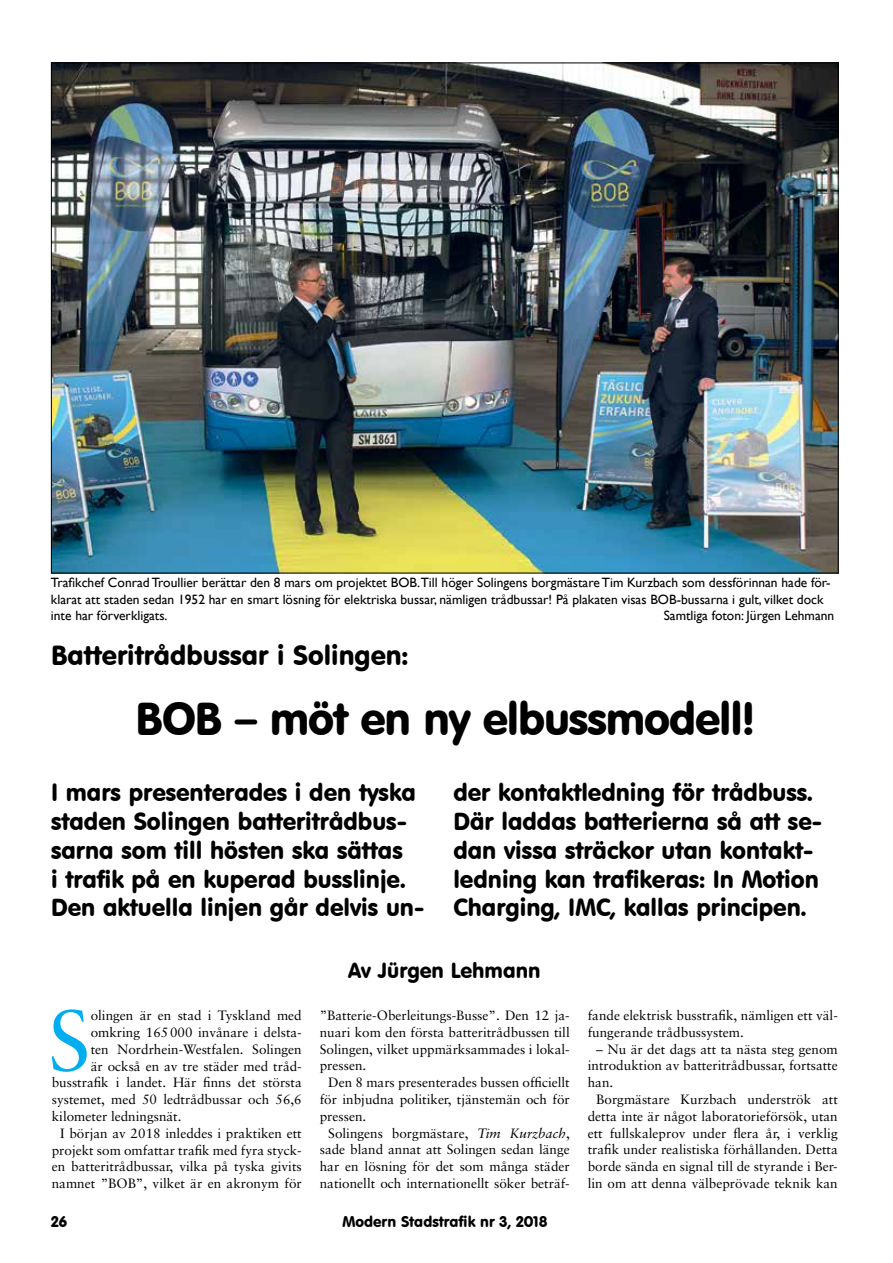
<style>
.page{position:relative;width:893px;height:1263px;background:#fff}
.page>*{position:absolute;margin:0;border:0;box-sizing:border-box;transform-origin:0 0}
.t1{font:85.65px "Sabon";color:#00aeef}
.t2{font:45px "VAG Rounded BT";letter-spacing:-.025em;color:#000}
.t3{font:27px "VAG Rounded BT";color:#000}
.t4{font:24px/28.8px "VAG Rounded BT";color:#000}
.t5{font:21px "VAG Rounded BT";color:#000}
.t6{font:15px "VAG Rounded BT";color:#000}
.t7{font:13.5px/16.8px "Sabon";color:#000;text-align:justify}
.t8{font:13.5px/16.2px "Gill Sans";color:#000}
.s1{font-style:italic}
</style>
<div class="page">
<img style="left:53px;top:65px;width:783px;height:506px">
<p class="t8" style="left:51px;top:575px;width:781px">Trafikchef Conrad Troullier berättar den 8 mars om projektet BOB.Till höger Solingens borgmästare Tim Kurzbach som dessförinnan hade för&shy;klarat att staden sedan 1952 har en smart lösning för elektriska bussar, nämligen trådbussar! På plakaten visas BOB-bussarna i gult, vilket dock inte har förverkligats.</p>
<p class="t8" style="left:664px;top:607px;width:172px">Samtliga foton: Jürgen Lehmann</p>
<h3 class="t3" style="left:51px;top:638px;width:358px">Batteritrådbussar i Solingen:</h3>
<h2 class="t2" style="left:135px;top:691px;width:621px">BOB – möt en ny elbussmodell!</h2>
<h3 class="t4" style="left:51px;top:778px;width:375px">I mars presenterades i den tyska staden Solingen batteritrådbus&shy;sarna som till hösten ska sättas<br>i trafik på en kuperad busslinje.<br>Den aktuella linjen går delvis un-</h3>
<h3 class="t4" style="left:453px;top:778px;width:370px">der kontaktledning för trådbuss.<br>Där laddas batterierna så att se&shy;dan vissa sträckor utan kontakt&shy;ledning kan trafikeras: In Motion Charging, IMC, kallas principen.</h3>
<h1 class="t1" style="left:48px;top:990px;width:44px">S</h1>
<p class="t7" style="left:91px;top:1007px;width:213px">olingen är en stad i Tyskland med</p>
<p class="t7" style="left:91px;top:1024px;width:213px">omkring 165000 invånare i delsta-</p>
<p class="t7" style="left:91px;top:1040px;width:213px">ten Nordrhein-Westfalen. Solingen</p>
<p class="t7" style="left:91px;top:1057px;width:213px">är också en av tre städer med tråd-</p>
<p class="t7" style="left:52px;top:1074px;width:251px">busstrafik i landet. Här finns det största</p>
<p class="t7" style="left:52px;top:1091px;width:251px">systemet, med 50 ledtrådbussar och 56,6</p>
<p class="t7" style="left:52px;top:1108px;width:131px">kilometer ledningsnät.</p>
<p class="t7" style="left:60px;top:1124px;width:243px">I början av 2018 inleddes i praktiken ett</p>
<p class="t7" style="left:52px;top:1141px;width:251px">projekt som omfattar trafik med fyra styck-</p>
<p class="t7" style="left:52px;top:1158px;width:251px">en batteritrådbussar, vilka på tyska givits</p>
<p class="t7" style="left:52px;top:1175px;width:251px">namnet ”BOB”, vilket är en akronym för</p>
<h3 class="t5" style="left:348px;top:957px;width:194px">Av Jürgen Lehmann</h3>
<p class="t7" style="left:320px;top:1007px;width:251px">”Batterie-Oberleitungs-Busse”. Den 12 ja&shy;nuari kom den första batteritrådbussen till Solingen, vilket uppmärksammades i lokal&shy;pressen.</p>
<p class="t7" style="left:320px;top:1074px;width:252px;text-indent:9px">Den 8 mars presenterades bussen officiellt för inbjudna politiker, tjänstemän och för pressen.</p>
<p class="t7" style="left:320px;top:1124px;width:251px;text-indent:9px">Solingens borgmästare, <span class="s1">Tim Kurzbach</span>, sade bland annat att Solingen sedan länge har en lösning för det som många städer nationellt och internationellt söker beträf-</p>
<p class="t6" style="left:51px;top:1212px;width:18px">26</p>
<p class="t6" style="left:343px;top:1212px;width:206px">Modern Stadstrafik nr 3, 2018</p>
<p class="t7" style="left:588px;top:1007px;width:251px">fande elektrisk busstrafik, nämligen ett väl&shy;fungerande trådbussystem.</p>
<p class="t7" style="left:588px;top:1040px;width:251px;text-indent:9px">– Nu är det dags att ta nästa steg genom introduktion av batteritrådbussar, fortsatte han.</p>
<p class="t7" style="left:588px;top:1091px;width:251px;text-indent:9px">Borgmästare Kurzbach underströk att detta inte är något laboratorieförsök, utan ett fullskaleprov under flera år, i verklig trafik under realistiska förhållanden. Detta borde sända en signal till de styrande i Ber&shy;lin om att denna välbeprövade teknik kan</p>
</div>
